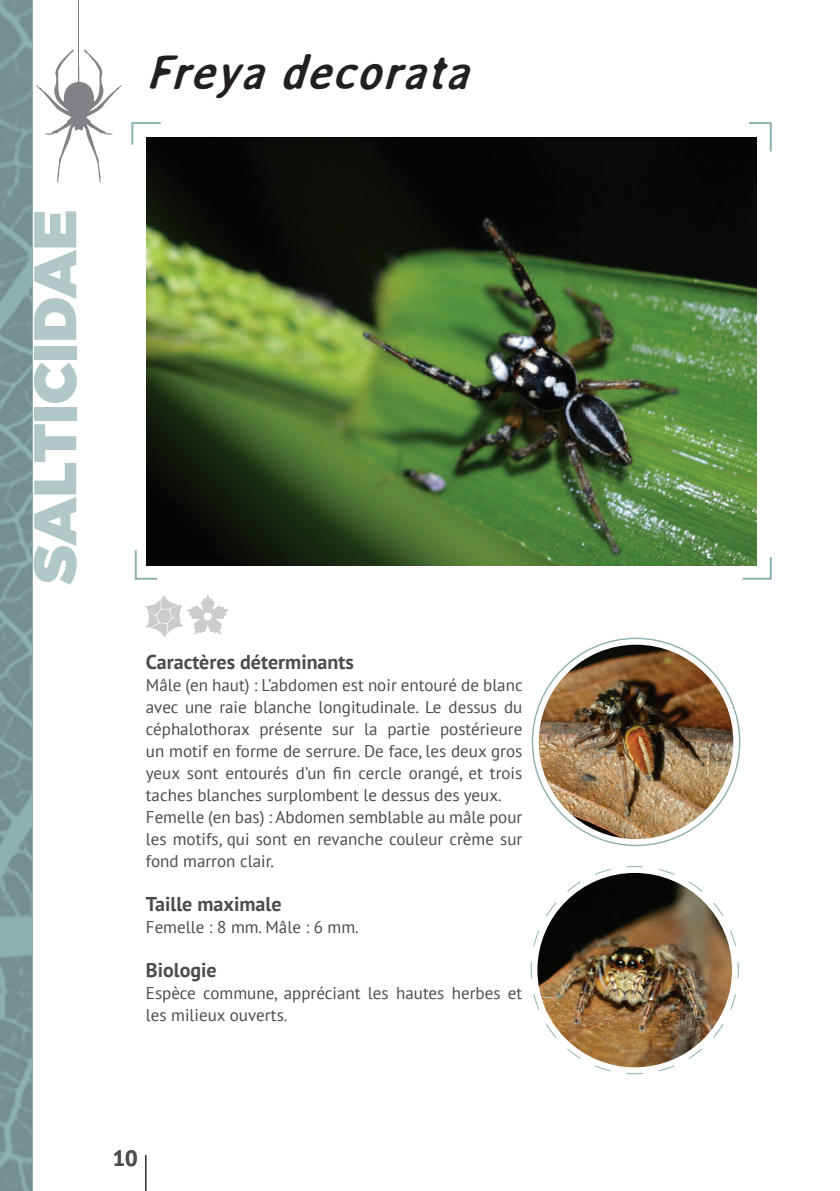
<style>
.page{position:relative;width:840px;height:1191px;background:#fff}
.page>*{position:absolute;margin:0;border:0;box-sizing:border-box;transform-origin:0 0}
.t1{font:900 60px "Montserrat";color:#b2c8c8}
.t2{font:italic 700 48px "Averia Sans";color:#231f20}
.t3{font:700 22px "PT Sans";color:#4b4c4d}
.t4{font:700 20px "PT Sans";color:#4b4c4d}
.t5{font:17px/22px "PT Sans";color:#4b4c4d}
</style>
<div class="page">
<img style="left:146px;top:137px;width:610px;height:428px">
<hr style="left:145px;top:1155px;width:1px;height:36px;background:#231f20">
<img style="left:0;top:0;width:32px;height:1191px">
<svg style="left:746px;top:122px;width:26px;height:31px"></svg>
<svg style="left:134px;top:548px;width:25px;height:32px"></svg>
<svg style="left:131px;top:122px;width:32px;height:25px"></svg>
<svg style="left:740px;top:555px;width:32px;height:25px"></svg>
<img style="left:537px;top:643px;width:197px;height:197px;border-radius:98px">
<svg style="left:530px;top:866px;width:208px;height:208px"></svg>
<img style="left:536px;top:872px;width:196px;height:196px;border-radius:98px">
<svg style="left:36px;top:0;width:86px;height:182px"></svg>
<svg style="left:146px;top:594px;width:83px;height:43px"></svg>
<h1 class="t1" style="left:4px;top:585px;width:378px;rotate:-90deg">SALTICIDAE</h1>
<h2 class="t2" style="left:145px;top:46px;width:339px">Freyadecorata</h2>
<p class="t4" style="left:146px;top:648px;width:209px">Caractères déterminants</p>
<p class="t5" style="left:146px;top:673px;width:378px">Mâle (en haut) : L’abdomen est noir entouré de blanc avec une raie blanche longitudinale. Le dessus du céphalothorax présente sur la partie postérieure un motif en forme de serrure. De face, les deux gros yeux sont entourés d’un fin cercle orangé, et trois taches blanches surplombent le dessus des yeux.<br>Femelle (en bas) : Abdomen semblable au mâle pour les motifs, qui sont en revanche couleur crème sur fond marron clair.</p>
<p class="t4" style="left:146px;top:890px;width:137px">Taille maximale</p>
<p class="t5" style="left:146px;top:915px;width:214px">Femelle : 8 mm. Mâle : 6 mm.</p>
<p class="t4" style="left:146px;top:956px;width:72px">Biologie</p>
<p class="t5" style="left:146px;top:981px;width:378px">Espèce commune, appréciant les hautes herbes et les milieux ouverts.</p>
<p class="t3" style="left:113px;top:1143px;width:26px">10</p>
</div>
